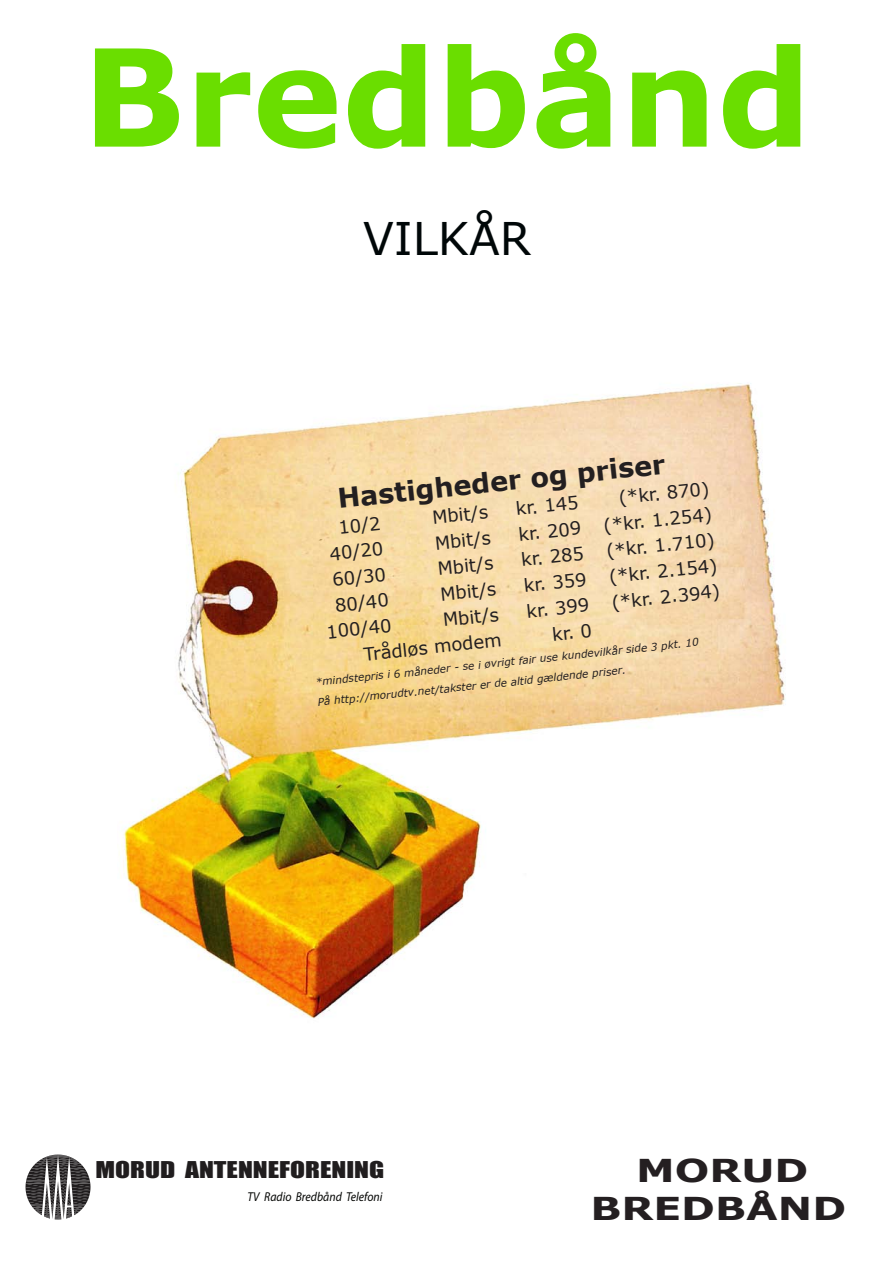
<style>
.page{position:relative;width:893px;height:1263px;background:#fff}
.page>*{position:absolute;margin:0;border:0;box-sizing:border-box;transform-origin:0 0}
.t1{font:700 135px "Verdana";color:#6ade00}
.t2{font:45px "Verdana";color:#000708}
.t3{font:700 31.5px/38.1px "Verdana";color:#241f21;text-align:center;scale:1.29 1}
.t4{font:700 27px "Verdana";color:#231f20}
.t5{font:21.3px "Impact";color:#201d1e;scale:1.29 1}
.t6{font:18px "Verdana";color:#231f20}
.t7{font:italic 12.9px "Myriad Pro";color:#040503;scale:.91 1}
.t8{font:italic 10.5px "Verdana";color:#231f20}
</style>
<div class="page">
<img style="left:119px;top:383px;width:667px;height:636px">
<svg style="left:26px;top:1154px;width:65px;height:66px"></svg>
<p class="t1" style="left:82px;top:2px;width:731px">Bredbånd</p>
<p class="t2" style="left:363px;top:207px;width:170px">VILKÅR</p>
<p class="t4" style="left:336px;top:479px;width:331px;rotate:-6deg">Hastigheder og priser</p>
<p class="t6" style="left:337px;top:515px;width:44px;rotate:-6deg">10/2</p>
<p class="t6" style="left:617px;top:485px;width:92px;rotate:-6deg">(*kr. 870)</p>
<p class="t6" style="left:431px;top:505px;width:57px;rotate:-6deg">Mbit/s</p>
<p class="t6" style="left:514px;top:496px;width:65px;rotate:-6deg">kr. 145</p>
<p class="t6" style="left:602px;top:513px;width:110px;rotate:-6deg">(*kr. 1.254)</p>
<p class="t6" style="left:434px;top:531px;width:57px;rotate:-6deg">Mbit/s</p>
<p class="t6" style="left:517px;top:522px;width:65px;rotate:-6deg">kr. 209</p>
<p class="t6" style="left:605px;top:539px;width:110px;rotate:-6deg">(*kr. 1.710)</p>
<p class="t6" style="left:328px;top:542px;width:55px;rotate:-6deg">40/20</p>
<p class="t6" style="left:436px;top:556px;width:57px;rotate:-6deg">Mbit/s</p>
<p class="t6" style="left:520px;top:548px;width:65px;rotate:-6deg">kr. 285</p>
<p class="t6" style="left:608px;top:564px;width:110px;rotate:-6deg">(*kr. 2.154)</p>
<p class="t6" style="left:331px;top:567px;width:55px;rotate:-6deg">60/30</p>
<p class="t6" style="left:439px;top:582px;width:57px;rotate:-6deg">Mbit/s</p>
<p class="t6" style="left:523px;top:573px;width:65px;rotate:-6deg">kr. 359</p>
<p class="t6" style="left:610px;top:590px;width:110px;rotate:-6deg">(*kr. 2.394)</p>
<p class="t6" style="left:334px;top:593px;width:55px;rotate:-6deg">80/40</p>
<p class="t6" style="left:442px;top:608px;width:57px;rotate:-6deg">Mbit/s</p>
<p class="t6" style="left:525px;top:599px;width:65px;rotate:-6deg">kr. 399</p>
<p class="t6" style="left:325px;top:620px;width:67px;rotate:-6deg">100/40</p>
<p class="t6" style="left:551px;top:622px;width:42px;rotate:-6deg">kr. 0</p>
<p class="t8" style="left:315px;top:675px;width:386px;rotate:-6deg">*mindstepris i 6 måneder - se i øvrigt fair use kundevilkår side 3 pkt. 10</p>
<p class="t6" style="left:362px;top:642px;width:140px;rotate:-6deg">Trådløs modem</p>
<p class="t8" style="left:317px;top:695px;width:311px;rotate:-6deg">På http://morudtv.net/takster er de altid gældende priser.</p>
<p class="t5" style="left:96px;top:1153px;width:225px">MORUD ANTENNEFORENING</p>
<p class="t7" style="left:248px;top:1188px;width:150px">TV Radio Bredbånd Telefoni</p>
<h3 class="t3" style="left:590px;top:1150px;width:200px">MORUD<br>BREDBÅND</h3>
</div>
